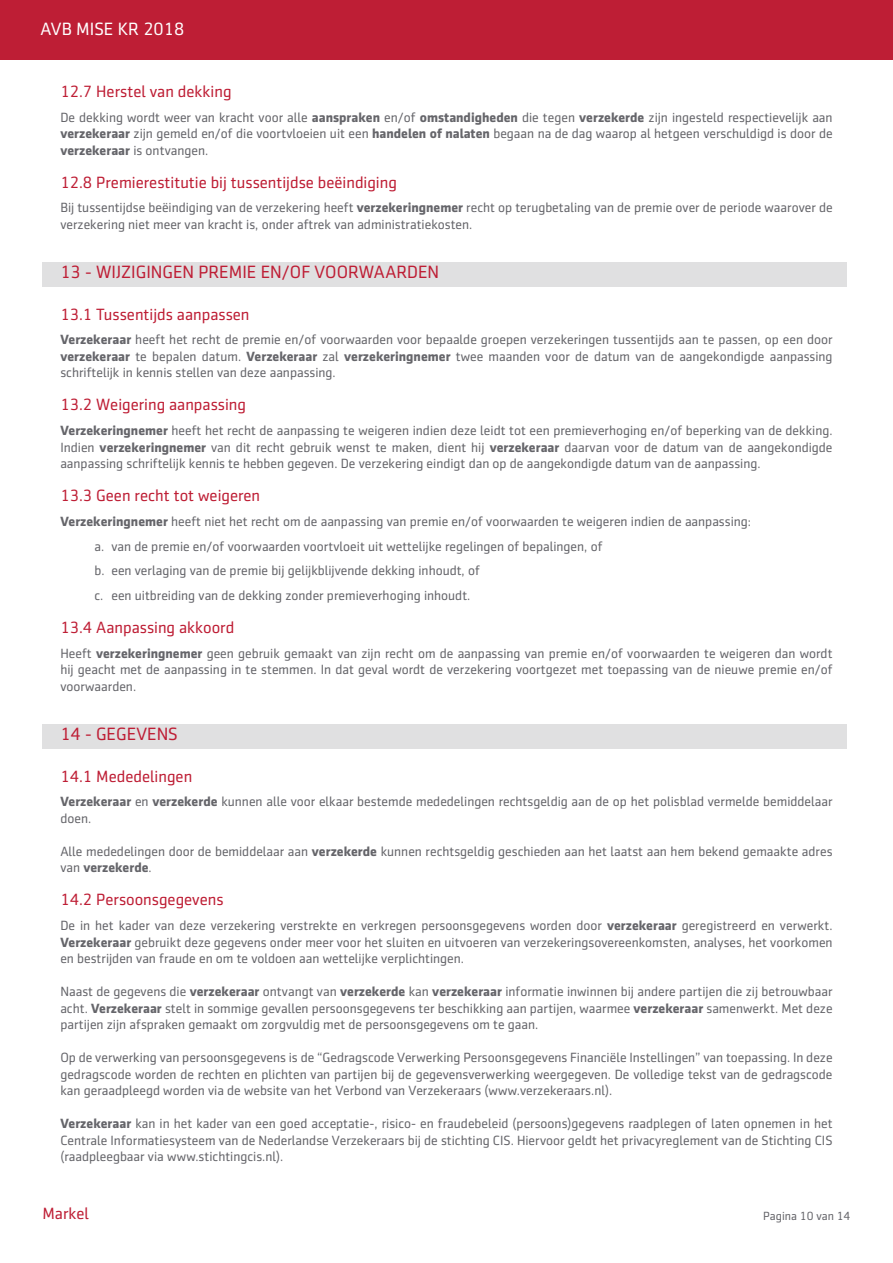
<style>
.page{position:relative;width:893px;height:1263px;background:#fff}
.page>*{position:absolute;margin:0;border:0;box-sizing:border-box;transform-origin:0 0}
._1_-_Überschrift{font:18px "Sentico Sans DT";color:#be1e35}
.Überschrift_13_20_bo{font:18px "Sentico Sans DT";color:#fff}
._1_1_Unter{font:16.5px "Sentico Sans DT";color:#be1e35}
.Standard_Text{font:13.5px/16.5px "Sentico Sans DT";color:#65656a;text-align:justify}
.t1{font:12px "Sentico Sans DT";color:#65656a}
.s1{font-weight:700}
</style>
<div class="page">
<div style="left:43px;top:262px;width:804px;height:25px;background:#e0e0e1"></div>
<div style="left:43px;top:724px;width:804px;height:25px;background:#e0e0e1"></div>
<div style="left:0;top:0;width:893px;height:59px;background:#be1e35"></div>
<p class="Überschrift_13_20_bo" style="left:41px;top:19px;width:145px">AVB MISE KR 2018</p>
<p class="_1_1_Unter" style="left:60px;top:82px;width:173px">12.7 Herstel van dekking</p>
<p class="Standard_Text" style="left:60px;top:109px;width:774px">De dekking wordt weer van kracht voor alle <span class="s1">aanspraken</span> en/of <span class="s1">omstandigheden</span> die tegen <span class="s1">verzekerde</span> zijn ingesteld respectievelijk aan <span class="s1">verzekeraar</span> zijn gemeld en/of die voortvloeien uit een <span class="s1">handelen of nalaten</span> begaan na de dag waarop al hetgeen verschuldigd is door de <span class="s1">verzekeraar</span> is ontvangen.</p>
<p class="_1_1_Unter" style="left:60px;top:173px;width:338px">12.8 Premierestitutie bij tussentijdse beëindiging</p>
<p class="Standard_Text" style="left:60px;top:199px;width:774px">Bij tussentijdse beëindiging van de verzekering heeft <span class="s1">verzekeringnemer</span> recht op terugbetaling van de premie over de periode waarover de verzekering niet meer van kracht is, onder aftrek van administratiekosten.</p>
<p class="_1_-_Überschrift" style="left:60px;top:262px;width:380px">13 - WIJZIGINGEN PREMIE EN/OF VOORWAARDEN</p>
<p class="_1_1_Unter" style="left:60px;top:305px;width:191px">13.1 Tussentijds aanpassen</p>
<p class="Standard_Text" style="left:60px;top:331px;width:774px"><span class="s1">Verzekeraar</span> heeft het recht de premie en/of voorwaarden voor bepaalde groepen verzekeringen tussentijds aan te passen, op een door <span class="s1">verzekeraar</span> te bepalen datum. <span class="s1">Verzekeraar</span> zal <span class="s1">verzekeringnemer</span> twee maanden voor de datum van de aangekondigde aanpassing schriftelijk in kennis stellen van deze aanpassing.</p>
<p class="_1_1_Unter" style="left:60px;top:396px;width:187px">13.2 Weigering aanpassing</p>
<p class="Standard_Text" style="left:60px;top:422px;width:774px"><span class="s1">Verzekeringnemer</span> heeft het recht de aanpassing te weigeren indien deze leidt tot een premieverhoging en/of beperking van de dekking.<br>Indien <span class="s1">verzekeringnemer</span> van dit recht gebruik wenst te maken, dient hij <span class="s1">verzekeraar</span> daarvan voor de datum van de aangekondigde aanpassing schriftelijk kennis te hebben gegeven. De verzekering eindigt dan op de aangekondigde datum van de aanpassing.</p>
<p class="_1_1_Unter" style="left:60px;top:486px;width:201px">13.3 Geen recht tot weigeren</p>
<p class="Standard_Text" style="left:60px;top:513px;width:692px"><span class="s1">Verzekeringnemer</span> heeft niet het recht om de aanpassing van premie en/of voorwaarden te weigeren indien de aanpassing:</p>
<p class="Standard_Text" style="left:94px;top:538px;width:510px">a. van de premie en/of voorwaarden voortvloeit uit wettelijke regelingen of bepalingen, of</p>
<p class="Standard_Text" style="left:94px;top:562px;width:387px">b. een verlaging van de premie bij gelijkblijvende dekking inhoudt, of</p>
<p class="Standard_Text" style="left:94px;top:587px;width:377px">c. een uitbreiding van de dekking zonder premieverhoging inhoudt.</p>
<p class="_1_1_Unter" style="left:60px;top:618px;width:175px">13.4 Aanpassing akkoord</p>
<p class="Standard_Text" style="left:60px;top:645px;width:774px">Heeft <span class="s1">verzekeringnemer</span> geen gebruik gemaakt van zijn recht om de aanpassing van premie en/of voorwaarden te weigeren dan wordt hij geacht met de aanpassing in te stemmen. In dat geval wordt de verzekering voortgezet met toepassing van de nieuwe premie en/of voorwaarden.</p>
<p class="_1_-_Überschrift" style="left:60px;top:724px;width:119px">14 - GEGEVENS</p>
<p class="_1_1_Unter" style="left:60px;top:767px;width:133px">14.1 Mededelingen</p>
<p class="Standard_Text" style="left:60px;top:793px;width:774px"><span class="s1">Verzekeraar</span> en <span class="s1">verzekerde</span> kunnen alle voor elkaar bestemde mededelingen rechtsgeldig aan de op het polisblad vermelde bemiddelaar doen.</p>
<p class="Standard_Text" style="left:60px;top:843px;width:774px">Alle mededelingen door de bemiddelaar aan <span class="s1">verzekerde</span> kunnen rechtsgeldig geschieden aan het laatst aan hem bekend gemaakte adres van <span class="s1">verzekerde</span>.</p>
<p class="_1_1_Unter" style="left:60px;top:891px;width:165px">14.2 Persoonsgegevens</p>
<p class="Standard_Text" style="left:60px;top:917px;width:774px">De in het kader van deze verzekering verstrekte en verkregen persoonsgegevens worden door <span class="s1">verzekeraar</span> geregistreerd en verwerkt.<br><span class="s1">Verzekeraar</span> gebruikt deze gegevens onder meer voor het sluiten en uitvoeren van verzekeringsovereenkomsten, analyses, het voorkomen en bestrijden van fraude en om te voldoen aan wettelijke verplichtingen.</p>
<p class="Standard_Text" style="left:60px;top:983px;width:774px">Naast de gegevens die <span class="s1">verzekeraar</span> ontvangt van <span class="s1">verzekerde</span> kan <span class="s1">verzekeraar</span> informatie inwinnen bij andere partijen die zij betrouwbaar acht. <span class="s1">Verzekeraar</span> stelt in sommige gevallen persoonsgegevens ter beschikking aan partijen, waarmee <span class="s1">verzekeraar</span> samenwerkt. Met deze partijen zijn afspraken gemaakt om zorgvuldig met de persoonsgegevens om te gaan.</p>
<p class="Standard_Text" style="left:60px;top:1049px;width:774px">Op de verwerking van persoonsgegevens is de “Gedragscode Verwerking Persoonsgegevens Financiële Instellingen” van toepassing. In deze gedragscode worden de rechten en plichten van partijen bij de gegevensverwerking weergegeven. De volledige tekst van de gedragscode kan geraadpleegd worden via de website van het Verbond van Verzekeraars (www.verzekeraars.nl).</p>
<p class="Standard_Text" style="left:60px;top:1115px;width:774px"><span class="s1">Verzekeraar</span> kan in het kader van een goed acceptatie-, risico- en fraudebeleid (persoons)gegevens raadplegen of laten opnemen in het Centrale Informatiesysteem van de Nederlandse Verzekeraars bij de stichting CIS. Hiervoor geldt het privacyreglement van de Stichting CIS (raadpleegbaar via www.stichtingcis.nl).</p>
<p class="_1_1_Unter" style="left:43px;top:1204px;width:48px">Markel</p>
<p class="t1" style="left:763px;top:1210px;width:89px">Pagina 10 van 14</p>
</div>
